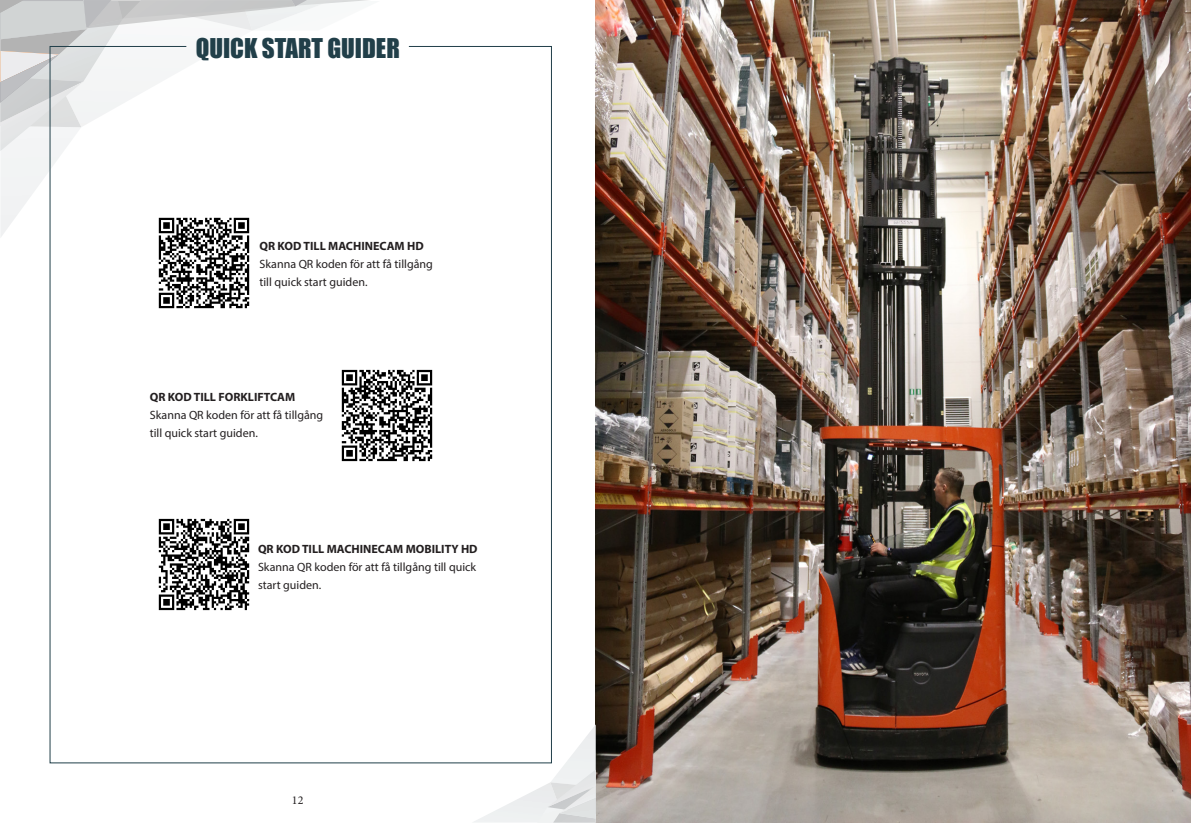
<style>
.page{position:relative;width:1191px;height:823px;background:#fff}
.page>*{position:absolute;margin:0;border:0;box-sizing:border-box;transform-origin:0 0}
.t1{font:25px "Impact";color:#213f49}
.t2{font:12px/18px "Myriad Pro";color:#231f20}
.t3{font:700 12px "Myriad Pro";color:#231f20}
.t4{font:12px "Minion Pro";color:#231f20}
</style>
<div class="page">
<img style="left:596px;top:0;width:595px;height:822px">
<svg style="left:471px;top:724px;width:125px;height:98px"></svg>
<svg style="left:1px;top:151px;width:48px;height:86px"></svg>
<svg style="left:0;top:0;width:368px;height:151px"></svg>
<svg style="left:49px;top:45px;width:503px;height:718px"></svg>
<p class="t1" style="left:196px;top:29px;width:206px">QUICK START GUIDER</p>
<p class="t3" style="left:259px;top:238px;width:166px">QR KOD TILL MACHINECAM HD</p>
<p class="t2" style="left:259px;top:255px;width:175px">Skanna QR koden för att få tillgång till quick start guiden.</p>
<p class="t3" style="left:150px;top:388px;width:147px">QR KOD TILL FORKLIFTCAM</p>
<p class="t2" style="left:150px;top:405px;width:175px">Skanna QR koden för att få tillgång till quick start guiden.</p>
<p class="t3" style="left:258px;top:540px;width:221px">QR KOD TILL MACHINECAM MOBILITY HD</p>
<p class="t2" style="left:258px;top:557px;width:220px">Skanna QR koden för att få tillgång till quick start guiden.</p>
<p class="t4" style="left:292px;top:791px;width:13px">12</p>
</div>
